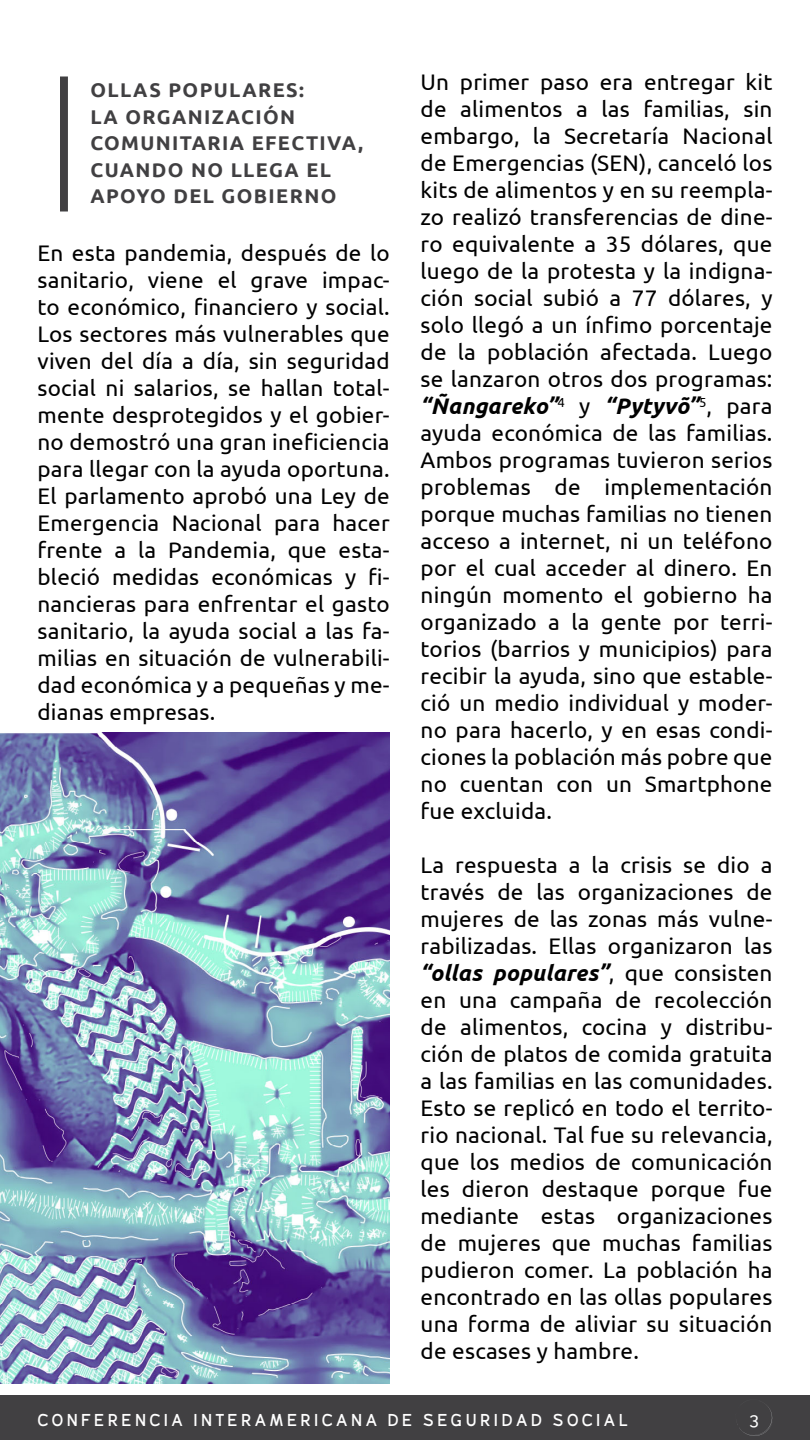
<style>
.page{position:relative;width:810px;height:1440px;background:#fff}
.page>*{position:absolute;margin:0;border:0;box-sizing:border-box;transform-origin:0 0}
.t1{font:22.5px/27px "Ubuntu";letter-spacing:.01em;color:#000;text-align:justify}
.t2{font:700 19.88px/26.5px "Ubuntu";letter-spacing:.07em;color:#414042}
.t3{font:700 17.17px "CISS";letter-spacing:.2em;color:#fff}
.t4{font:500 17.17px "Raleway";color:#fff}
.s1{font-weight:700;font-style:italic}
</style>
<div class="page">
<div style="left:0;top:1395px;width:810px;height:45px;background:#414042"></div>
<svg style="left:737px;top:1406px;width:36px;height:30px"></svg>
<img style="left:0;top:732px;width:389px;height:652px">
<div style="left:60px;top:76px;width:8px;height:136px;background:#414042"></div>
<p class="t2" style="left:90px;top:77px;width:274px">OLLAS POPULARES:<br>LA ORGANIZACIÓN<br>COMUNITARIA EFECTIVA,<br>CUANDO NO LLEGA EL<br>APOYO DEL GOBIERNO</p>
<p class="t1" style="left:38px;top:239px;width:354px">En esta pandemia, después de lo sanitario, viene el grave impac&shy;to económico, financiero y social.<br>Los sectores más vulnerables que viven del día a día, sin seguridad social ni salarios, se hallan total&shy;mente desprotegidos y el gobier&shy;no demostró una gran ineficiencia para llegar con la ayuda oportuna.<br>El parlamento aprobó una Ley de Emergencia Nacional para hacer frente a la Pandemia, que esta&shy;bleció medidas económicas y fi&shy;nancieras para enfrentar el gasto sanitario, la ayuda social a las fa&shy;milias en situación de vulnerabili&shy;dad económica y a pequeñas y me&shy;dianas empresas.</p>
<p class="t1" style="left:421px;top:68px;width:353px">Un primer paso era entregar kit de alimentos a las familias, sin embargo, la Secretaría Nacional de Emergencias (SEN), canceló los kits de alimentos y en su reempla&shy;zo realizó transferencias de dine&shy;ro equivalente a 35 dólares, que luego de la protesta y la indigna&shy;ción social subió a 77 dólares, y solo llegó a un ínfimo porcentaje de la población afectada. Luego se lanzaron otros dos programas: <span class="s1">“Ñangareko”</span><sup>4</sup> y <span class="s1">“Pytyvõ”</span><sup>5</sup>, para ayuda económica de las familias.<br>Ambos programas tuvieron serios problemas de implementación porque muchas familias no tienen acceso a internet, ni un teléfono por el cual acceder al dinero. En ningún momento el gobierno ha organizado a la gente por terri&shy;torios (barrios y municipios) para recibir la ayuda, sino que estable&shy;ció un medio individual y moder&shy;no para hacerlo, y en esas condi&shy;ciones la población más pobre que no cuentan con un Smartphone fue excluida.</p>
<p class="t1" style="left:421px;top:851px;width:353px">La respuesta a la crisis se dio a través de las organizaciones de mujeres de las zonas más vulne&shy;rabilizadas. Ellas organizaron las <span class="s1">“ollas populares”</span>, que consisten en una campaña de recolección de alimentos, cocina y distribu&shy;ción de platos de comida gratuita a las familias en las comunidades.<br>Esto se replicó en todo el territo&shy;rio nacional. Tal fue su relevancia, que los medios de comunicación les dieron destaque porque fue mediante estas organizaciones de mujeres que muchas familias pudieron comer. La población ha encontrado en las ollas populares una forma de aliviar su situación de escases y hambre.</p>
<p class="t3" style="left:38px;top:1410px;width:592px">CONFERENCIA INTERAMERICANA DE SEGURIDAD SOCIAL</p>
<p class="t4" style="left:750px;top:1409px;width:11px">3</p>
</div>
